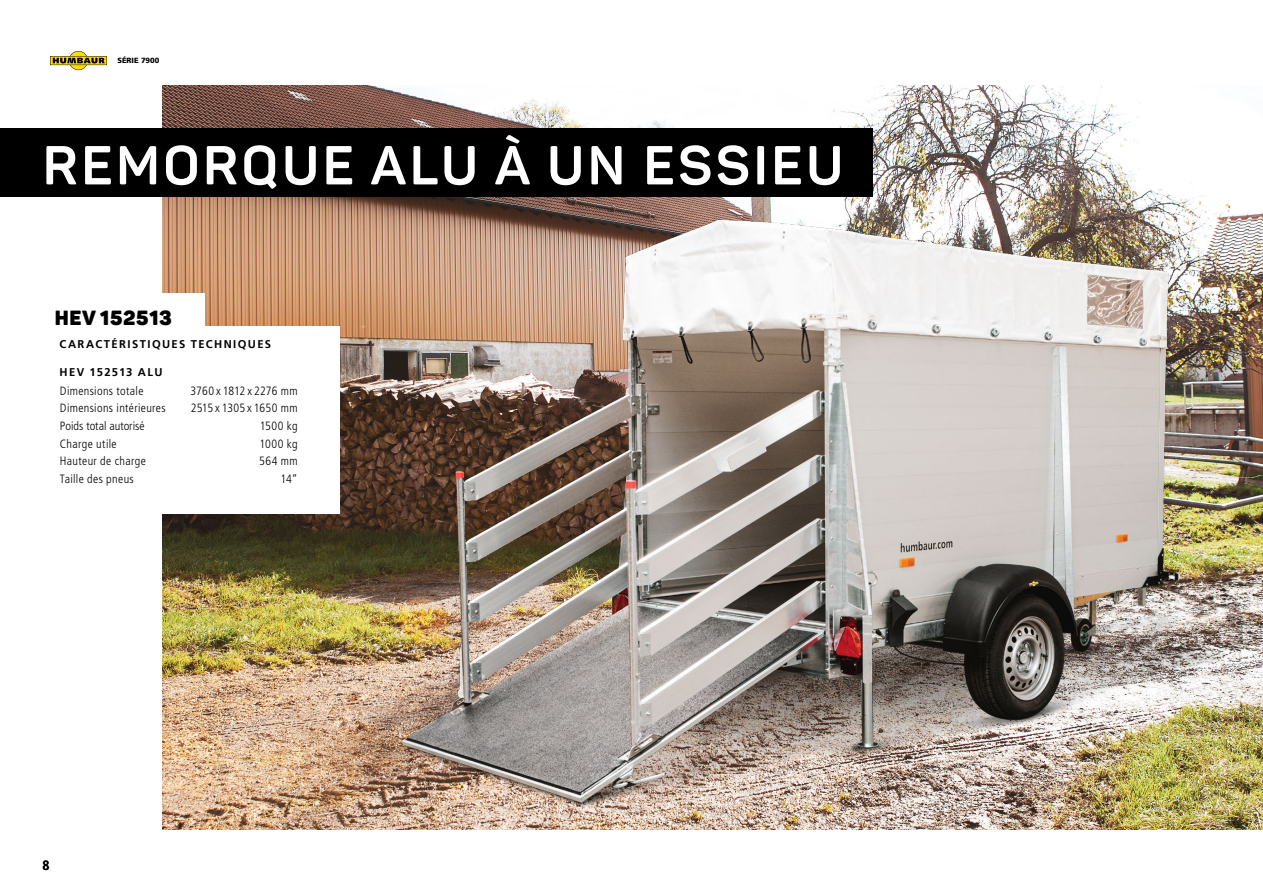
<style>
.page{position:relative;width:1263px;height:893px;background:#fff}
.page>*{position:absolute;margin:0;border:0;box-sizing:border-box;transform-origin:0 0}
.t1{font:700 54px "Panton";letter-spacing:.05em;color:#fff}
.t2{font:900 20.25px "Panton";letter-spacing:.03em;color:#000}
.t3{font:13.5px "Frutiger LT 67 Bd Cn";color:#000}
.t4{font:12px "Frutiger LT 47 Lt Cn";letter-spacing:.03em;color:#000}
.t5{font:12px "Frutiger LT 47 Lt Cn";color:#000}
.t6{font:12px "Frutiger LT 47 Lt Cn";letter-spacing:.005em;color:#000}
.t7{font:11.25px "Frutiger LT 65 Bd";letter-spacing:.125em;color:#000}
.t8{font:7.5px "Frutiger LT 75 Blk";color:#000}
</style>
<div class="page">
<img style="left:162px;top:85px;width:976px;height:744px">
<img style="left:313px;top:179px;width:950px;height:651px">
<div style="left:0;top:128px;width:873px;height:68px;background:#000"></div>
<div style="left:42px;top:293px;width:163px;height:43px;background:#fff"></div>
<div style="left:43px;top:326px;width:297px;height:187px;background:#fff"></div>
<svg style="left:50px;top:51px;width:57px;height:19px"></svg>
<p class="t8" style="left:117px;top:56px;width:43px">SÉRIE 7900</p>
<h1 class="t1" style="left:42px;top:131px;width:803px">REMORQUE ALU À UN ESSIEU</h1>
<h2 class="t2" style="left:55px;top:305px;width:119px">HEV 152513</h2>
<p class="t7" style="left:60px;top:338px;width:213px">CARACTÉRISTIQUES TECHNIQUES</p>
<p class="t7" style="left:60px;top:366px;width:104px">HEV 152513 ALU</p>
<p class="t4" style="left:60px;top:384px;width:85px">Dimensions totale</p>
<p class="t6" style="left:190px;top:384px;width:109px">3760 x 1812 x 2276 mm</p>
<p class="t4" style="left:60px;top:401px;width:107px">Dimensions intérieures</p>
<p class="t4" style="left:191px;top:401px;width:108px">2515 x 1305 x 1650 mm</p>
<p class="t5" style="left:60px;top:419px;width:86px">Poids total autorisé</p>
<p class="t4" style="left:260px;top:419px;width:39px">1500 kg</p>
<p class="t4" style="left:60px;top:437px;width:58px">Charge utile</p>
<p class="t4" style="left:259px;top:437px;width:40px">1000 kg</p>
<p class="t4" style="left:60px;top:454px;width:87px">Hauteur de charge</p>
<p class="t4" style="left:259px;top:454px;width:40px">564 mm</p>
<p class="t4" style="left:60px;top:472px;width:75px">Taille des pneus</p>
<p class="t4" style="left:280px;top:472px;width:19px">14“</p>
<p class="t3" style="left:43px;top:857px;width:9px">8</p>
</div>
